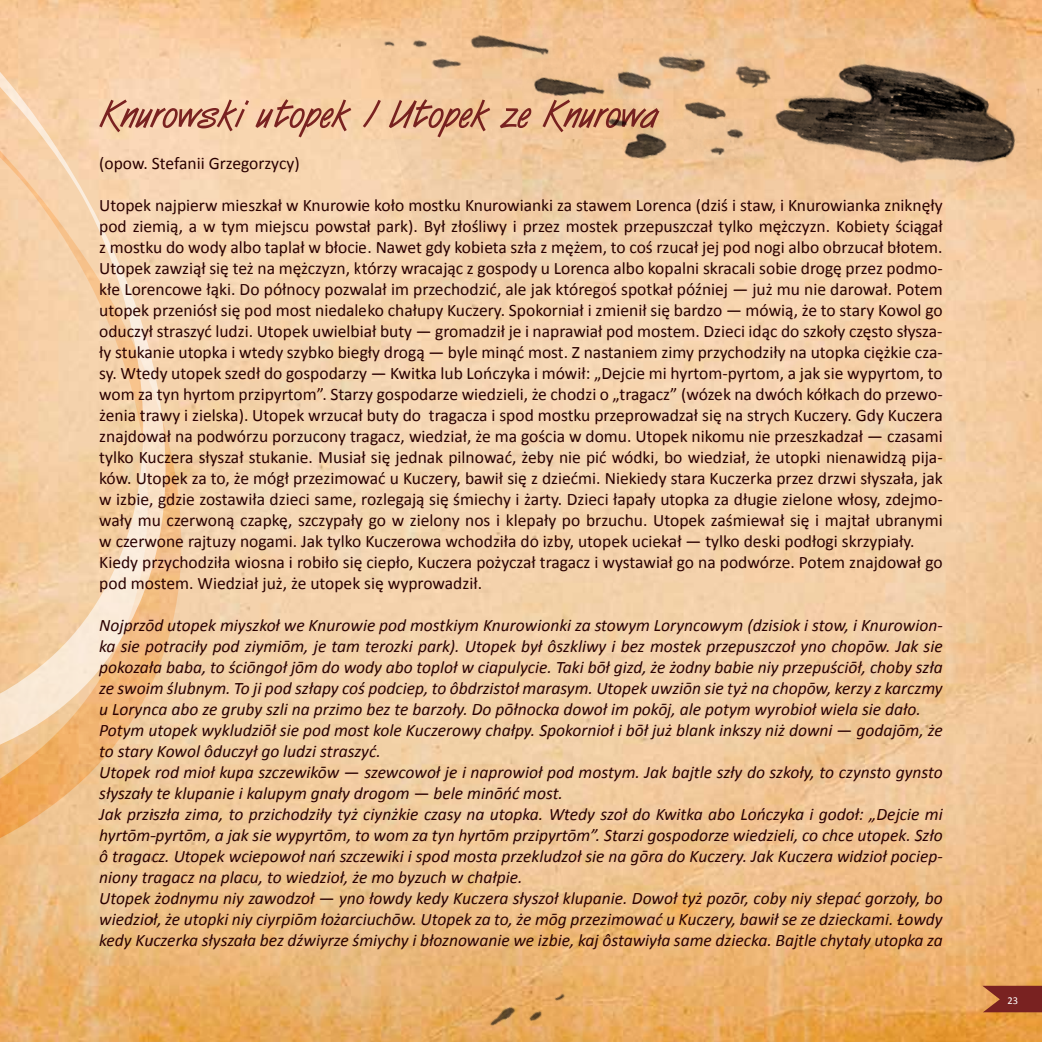
<style>
.page{position:relative;width:1042px;height:1042px;background:#fff}
.page>*{position:absolute;margin:0;border:0;box-sizing:border-box;transform-origin:0 0}
.t1{font:17.5px/21px "Calibri";color:#2a0000}
.t2{font:italic 17.5px/21px "Calibri";color:#2a0000}
.t3{font:10.5px "Calibri";color:#fff}
.s1{font-style:normal}
</style>
<div class="page">
<img style="left:189px;top:0;width:853px;height:1042px">
<svg style="left:982px;top:986px;width:60px;height:26px;background:#8a362a"></svg>
<svg style="left:0;top:0;width:189px;height:1042px;background:#f3ca9b"></svg>
<svg style="left:23px;top:182px;width:6px;height:7px"></svg>
<svg style="left:99px;top:99px;width:261px;height:38px;background:#dcae90"></svg>
<img style="left:360px;top:0;width:682px;height:316px">
<img style="left:206px;top:834px;width:392px;height:208px">
<p class="t1" style="left:99px;top:152px;width:202px">(opow. Stefanii Grzegorzycy)</p>
<p class="t1" style="left:99px;top:194px;width:845px">Utopek najpierw mieszkał w Knurowie koło mostku Knurowianki za stawem Lorenca (dziś i staw, i Knurowianka zniknęły pod ziemią, a w tym miejscu powstał park). Był złośliwy i przez mostek przepuszczał tylko mężczyzn. Kobiety ściągał z mostku do wody albo taplał w błocie. Nawet gdy kobieta szła z mężem, to coś rzucał jej pod nogi albo obrzucał błotem.<br>Utopek zawziął się też na mężczyzn, którzy wracając z gospody u Lorenca albo kopalni skracali sobie drogę przez podmo&shy;kłe Lorencowe łąki. Do północy pozwalał im przechodzić, ale jak któregoś spotkał później — już mu nie darował. Potem utopek przeniósł się pod most niedaleko chałupy Kuczery. Spokorniał i zmienił się bardzo — mówią, że to stary Kowol go oduczył straszyć ludzi. Utopek uwielbiał buty — gromadził je i naprawiał pod mostem. Dzieci idąc do szkoły często słysza&shy;ły stukanie utopka i wtedy szybko biegły drogą — byle minąć most. Z nastaniem zimy przychodziły na utopka ciężkie cza&shy;sy. Wtedy utopek szedł do gospodarzy — Kwitka lub Lończyka i mówił: „Dejcie mi hyrtom-pyrtom, a jak sie wypyrtom, to wom za tyn hyrtom przipyrtom”. Starzy gospodarze wiedzieli, że chodzi o „tragacz” (wózek na dwóch kółkach do przewo&shy;żenia trawy i zielska). Utopek wrzucał buty do tragacza i spod mostku przeprowadzał się na strych Kuczery. Gdy Kuczera znajdował na podwórzu porzucony tragacz, wiedział, że ma gościa w domu. Utopek nikomu nie przeszkadzał — czasami tylko Kuczera słyszał stukanie. Musiał się jednak pilnować, żeby nie pić wódki, bo wiedział, że utopki nienawidzą pija&shy;ków. Utopek za to, że mógł przezimować u Kuczery, bawił się z dziećmi. Niekiedy stara Kuczerka przez drzwi słyszała, jak w izbie, gdzie zostawiła dzieci same, rozlegają się śmiechy i żarty. Dzieci łapały utopka za długie zielone włosy, zdejmo&shy;wały mu czerwoną czapkę, szczypały go w zielony nos i klepały po brzuchu. Utopek zaśmiewał się i majtał ubranymi w czerwone rajtuzy nogami. Jak tylko Kuczerowa wchodziła do izby, utopek uciekał — tylko deski podłogi skrzypiały.<br>Kiedy przychodziła wiosna i robiło się ciepło, Kuczera pożyczał tragacz i wystawiał go na podwórze. Potem znajdował go pod mostem. Wiedział już, że utopek się wyprowadził.</p>
<p class="t2" style="left:99px;top:614px;width:845px">Nojprzōd utopek miyszkoł we Knurowie pod mostkiym Knurowionki za stowym Loryncowym (dzisiok i stow, i Knurowion&shy;ka sie potraciły pod ziymiōm, je tam terozki park). Utopek był ôszkliwy i bez mostek przepuszczoł yno chopōw. Jak sie pokozała baba, to ściōngoł jōm do wody abo toploł w ciapulycie. Taki bōł gizd, że żodny babie niy przepuściōł, choby szła ze swoim ślubnym. To ji pod szłapy coś podciep, to ôbdrzistoł marasym. Utopek uwziōn sie tyż na chopōw, kerzy z karczmy u Lorynca abo ze gruby szli na przimo bez te barzoły. Do pōłnocka dowoł im pokōj, ale potym wyrobioł wiela sie dało.<br>Potym utopek wykludziōł sie pod most kole Kuczerowy chałpy. Spokornioł i bōł już blank inkszy niż downi <span class="s1">—</span> godajōm, że to stary Kowol ôduczył go ludzi straszyć.<br>Utopek rod mioł kupa szczewikōw <span class="s1">—</span> szewcowoł je i naprowioł pod mostym. Jak bajtle szły do szkoły, to czynsto gynsto słyszały te klupanie i kalupym gnały drogom <span class="s1">—</span> bele minōńć most.<br>Jak prziszła zima, to przichodziły tyż ciynżkie czasy na utopka. Wtedy szoł do Kwitka abo Lończyka i godoł: „Dejcie mi hyrtōm-pyrtōm, a jak sie wypyrtōm, to wom za tyn hyrtōm przipyrtōm”. Starzi gospodorze wiedzieli, co chce utopek. Szło ô tragacz. Utopek wciepowoł nań szczewiki i spod mosta przekludzoł sie na gōra do Kuczery. Jak Kuczera widzioł pociep&shy;niony tragacz na placu, to wiedzioł, że mo byzuch w chałpie.<br>Utopek żodnymu niy zawodzoł <span class="s1">—</span> yno łowdy kedy Kuczera słyszoł klupanie. Dowoł tyż pozōr, coby niy słepać gorzoły, bo wiedzioł, że utopki niy ciyrpiōm łożarciuchōw. Utopek za to, że mōg przezimować u Kuczery, bawił se ze dzieckami. Łowdy kedy Kuczerka słyszała bez dźwiyrze śmiychy i błoznowanie we izbie, kaj ôstawiyła same dziecka. Bajtle chytały utopka za</p>
<p class="t3" style="left:1007px;top:994px;width:12px">23</p>
</div>
